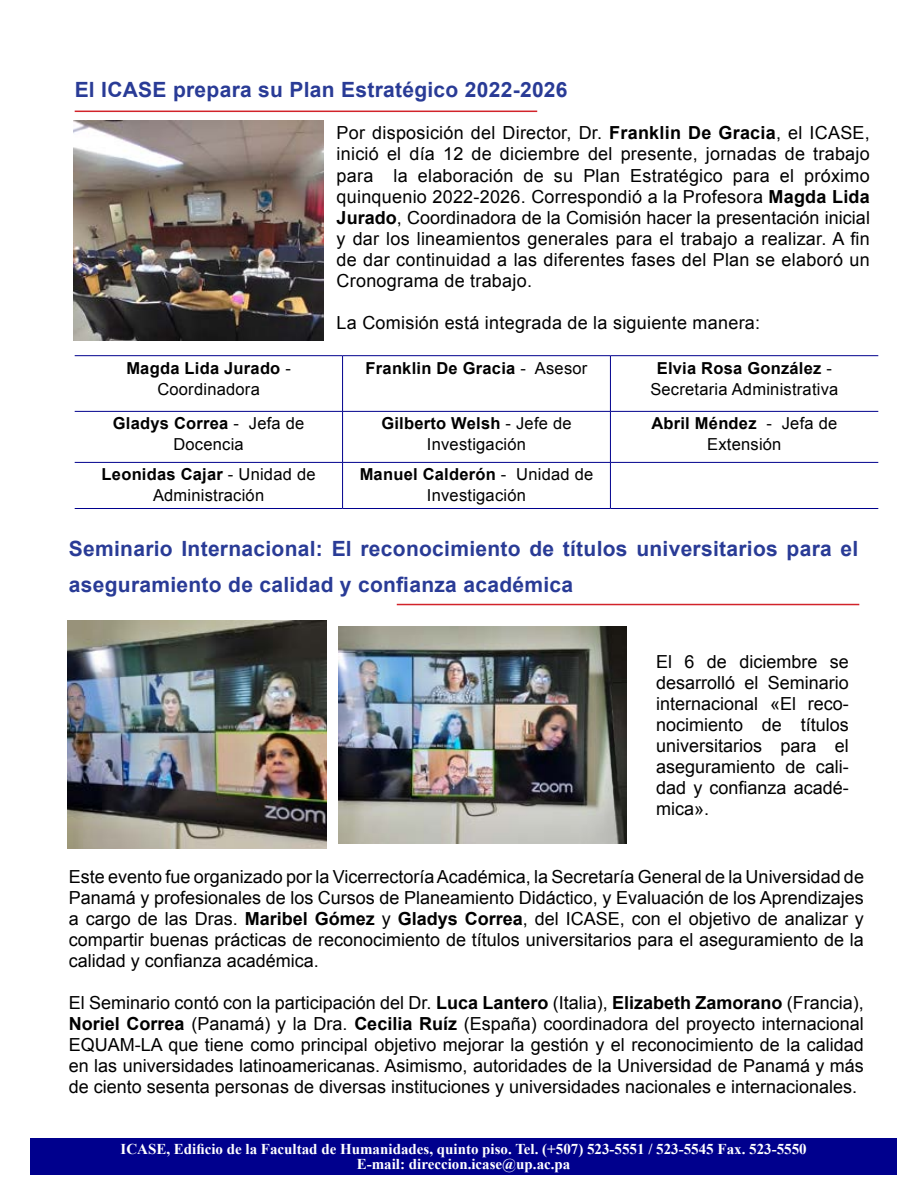
<style>
.page{position:relative;width:918px;height:1188px;background:#fff}
.page>*{position:absolute;margin:0;border:0;box-sizing:border-box;transform-origin:0 0}
.t1{font:700 21px/36px "Arial";letter-spacing:.015em;color:#293b96}
.t2{font:18px/21px "Arial";color:#000;text-align:justify}
.t3{font:16.5px/21px "Arial";letter-spacing:.015em;color:#000;text-align:center}
.t4{font:700 16.5px/21px "Arial";letter-spacing:.015em;color:#000;text-align:center}
.t5{font:700 15px/15px "Times New Roman";color:#fff;text-align:center}
.s1{font-weight:700}
.s2{font-weight:400}
</style>
<div class="page">
<hr style="left:75px;top:355px;width:268px;height:1px;background:#00008d">
<hr style="left:343px;top:355px;width:267px;height:1px;background:#00008d">
<hr style="left:342px;top:356px;width:1px;height:55px;background:#00008d">
<hr style="left:610px;top:355px;width:268px;height:1px;background:#00008d">
<hr style="left:610px;top:356px;width:1px;height:55px;background:#00008d">
<hr style="left:75px;top:411px;width:268px;height:1px;background:#00008d">
<hr style="left:343px;top:411px;width:267px;height:1px;background:#00008d">
<hr style="left:342px;top:412px;width:1px;height:50px;background:#00008d">
<hr style="left:610px;top:411px;width:268px;height:1px;background:#00008d">
<hr style="left:610px;top:412px;width:1px;height:50px;background:#00008d">
<hr style="left:75px;top:462px;width:268px;height:1px;background:#00008d">
<hr style="left:343px;top:462px;width:267px;height:1px;background:#00008d">
<hr style="left:342px;top:463px;width:1px;height:45px;background:#00008d">
<hr style="left:610px;top:462px;width:268px;height:1px;background:#00008d">
<hr style="left:610px;top:463px;width:1px;height:45px;background:#00008d">
<hr style="left:75px;top:508px;width:268px;height:1px;background:#00008d">
<hr style="left:343px;top:508px;width:267px;height:1px;background:#00008d">
<hr style="left:610px;top:508px;width:268px;height:1px;background:#00008d">
<hr style="left:397px;top:604px;width:462px;height:1px;background:#d2232a">
<hr style="left:75px;top:111px;width:462px;height:1px;background:#d2232a">
<div style="left:30px;top:1139px;width:867px;height:36px;background:#00008d"></div>
<img style="left:68px;top:621px;width:259px;height:228px">
<img style="left:338px;top:626px;width:289px;height:217px">
<img style="left:74px;top:121px;width:250px;height:219px">
<p class="t1" style="left:75px;top:73px;width:494px">El ICASE prepara su Plan Estratégico 2022-2026</p>
<p class="t2" style="left:337px;top:123px;width:535px">Por disposición del Director, Dr. <span class="s1">Franklin De Gracia</span>, el ICASE, inició el día 12 de diciembre del presente, jornadas de trabajo para la elaboración de su Plan Estratégico para el próximo quinquenio 2022-2026. Correspondió a la Profesora <span class="s1">Magda Lida Jurado</span>, Coordinadora de la Comisión hacer la presentación inicial y dar los lineamientos generales para el trabajo a realizar. A fin de dar continuidad a las diferentes fases del Plan se elaboró un Cronograma de trabajo.</p>
<p class="t2" style="left:337px;top:312px;width:425px">La Comisión está integrada de la siguiente manera:</p>
<p class="t4" style="left:126px;top:358px;width:166px">Magda Lida Jurado <span class="s2">-<br>Coordinadora</span></p>
<p class="t4" style="left:366px;top:358px;width:223px">Franklin De Gracia <span class="s2">- Asesor</span></p>
<p class="t3" style="left:650px;top:358px;width:190px"><span class="s1">Elvia Rosa González</span> -<br>Secretaria Administrativa</p>
<p class="t3" style="left:113px;top:413px;width:193px"><span class="s1">Gladys Correa</span> - Jefa de<br>Docencia</p>
<p class="t3" style="left:381px;top:413px;width:192px"><span class="s1">Gilberto Welsh</span> - Jefe de<br>Investigación</p>
<p class="t3" style="left:651px;top:413px;width:187px"><span class="s1">Abril Méndez</span> - Jefa de<br>Extensión</p>
<p class="t3" style="left:102px;top:464px;width:215px"><span class="s1">Leonidas Cajar</span> - Unidad de<br>Administración</p>
<p class="t3" style="left:360px;top:464px;width:235px"><span class="s1">Manuel Calderón</span> - Unidad de<br>Investigación</p>
<p class="t1" style="left:69px;top:531px;width:791px">Seminario Internacional: El reconocimiento de títulos universitarios para el aseguramiento de calidad y confianza académica</p>
<p class="t2" style="left:656px;top:651px;width:194px">El 6 de diciembre se desarrolló el Seminario internacional «El reco&shy;nocimiento de títulos universitarios para el aseguramiento de cali&shy;dad y confianza acadé&shy;mica».</p>
<p class="t2" style="left:69px;top:866px;width:797px">Este evento fue organizado por la Vicerrectoría Académica, la Secretaría General de la Universidad de Panamá y profesionales de los Cursos de Planeamiento Didáctico, y Evaluación de los Aprendizajes a cargo de las Dras. <span class="s1">Maribel Gómez</span> y <span class="s1">Gladys Correa</span>, del ICASE, con el objetivo de analizar y compartir buenas prácticas de reconocimiento de títulos universitarios para el aseguramiento de la calidad y confianza académica.</p>
<p class="t2" style="left:69px;top:992px;width:797px">El Seminario contó con la participación del Dr. <span class="s1">Luca Lantero</span> (Italia), <span class="s1">Elizabeth Zamorano</span> (Francia), <span class="s1">Noriel Correa</span> (Panamá) y la Dra. <span class="s1">Cecilia Ruíz</span> (España) coordinadora del proyecto internacional EQUAM-LA que tiene como principal objetivo mejorar la gestión y el reconocimiento de la calidad en las universidades latinoamericanas. Asimismo, autoridades de la Universidad de Panamá y más de ciento sesenta personas de diversas instituciones y universidades nacionales e internacionales.</p>
<p class="t5" style="left:121px;top:1141px;width:688px">ICASE, Edificio de la Facultad de Humanidades, quinto piso. Tel. (+507) 523-5551 / 523-5545 Fax. 523-5550<br>E-mail: direccion.icase@up.ac.pa</p>
</div>
